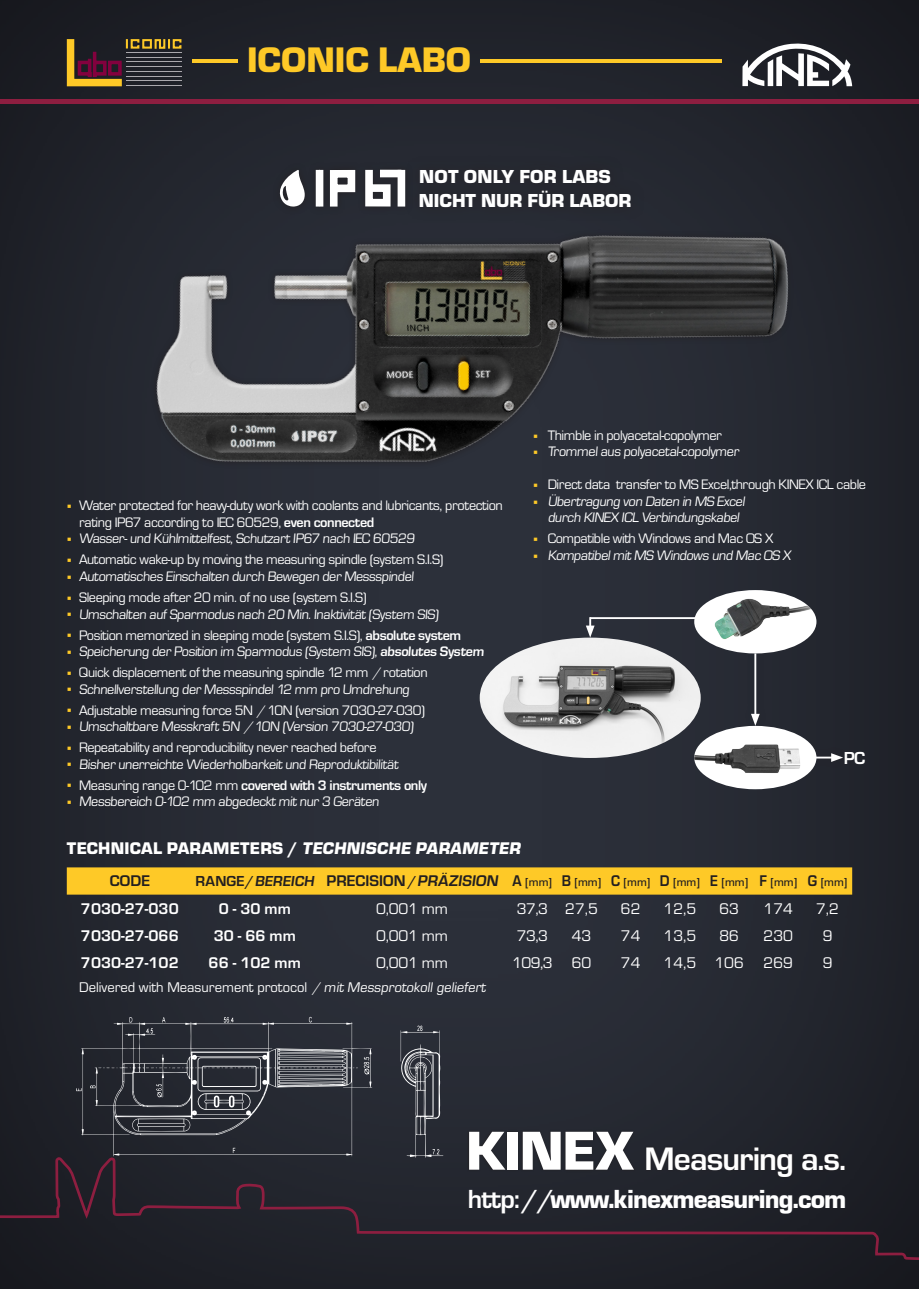
<style>
.page{position:relative;width:919px;height:1289px;background:#fff}
.page>*{position:absolute;margin:0;border:0;box-sizing:border-box;transform-origin:0 0}
.t1{font:900 36.75px "Eurostile TOT";color:#fec927}
.t2{font:700 33.6px "Eurostile TOT";letter-spacing:-.03em;color:#fff}
.t3{font:900 27.15px "Eurostile TOT";letter-spacing:-.03em;color:#fff}
.t4{font:900 19.5px "Eurostile TOT";color:#fff}
.t5{font:700 18px "Eurostile TOT";color:#fff}
.t6{font:900 17.55px "Eurostile TOT";letter-spacing:.015em;color:#fff}
.t7{font:16.05px "Eurostile TOT";color:#fff}
.t8{font:700 16.05px "Eurostile TOT";color:#fff}
.t9{font:700 16.05px "Eurostile TOT";letter-spacing:.005em;color:#231f20}
.t10{font:700 15px "Eurostile TOT";letter-spacing:.015em;color:#231f20}
.t11{font:14.55px "Eurostile TOT";color:#fff}
.t12{font:14.25px/16.5px "Eurostile TOT";letter-spacing:-.03em;color:#fff}
.t13{font:700 14.25px "Eurostile TOT";letter-spacing:-.03em;color:#fff}
.t14{font:14.25px "Arial";color:#fec927}
.t15{font:500 12px "Eurostile TOT";color:#231f20}
.s1{font-weight:700}
.s2{font-weight:400}
.s3{font-size:15px}
.s4{font-weight:700;font-size:16.05px}
.s5{font-weight:900;font-size:56.85px}
</style>
<div class="page">
<div style="left:0;top:0;width:918px;height:1288px;background:#242730"></div>
<svg style="left:742px;top:41px;width:110px;height:45px"></svg>
<hr style="left:0;top:100px;width:918px;height:4px;background:#8d1e40">
<svg style="left:0;top:1142px;width:918px;height:129px"></svg>
<div style="left:467px;top:1129px;width:379px;height:49px;background:#23232a"></div>
<div style="left:142px;top:39px;width:10px;height:10px;border:2px solid #fec927"></div>
<svg style="left:67px;top:39px;width:73px;height:47px"></svg>
<svg style="left:153px;top:39px;width:28px;height:10px"></svg>
<hr style="left:126px;top:71px;width:55px;height:1px;background:#aaa8ad">
<hr style="left:126px;top:61px;width:55px;height:1px;background:#aaa8ad">
<hr style="left:126px;top:66px;width:55px;height:1px;background:#aaa8ad">
<hr style="left:126px;top:52px;width:55px;height:1px;background:#aaa8ad">
<hr style="left:126px;top:57px;width:55px;height:1px;background:#aaa8ad">
<hr style="left:126px;top:85px;width:55px;height:1px;background:#aaa8ad">
<hr style="left:126px;top:76px;width:55px;height:1px;background:#aaa8ad">
<hr style="left:126px;top:80px;width:55px;height:1px;background:#aaa8ad">
<hr style="left:192px;top:59px;width:46px;height:3px;background:#fec927">
<hr style="left:480px;top:59px;width:241px;height:3px;background:#fec927">
<img style="left:156px;top:235px;width:632px;height:227px">
<div style="left:67px;top:867px;width:785px;height:27px;background:#fec927"></div>
<svg style="left:400px;top:1025px;width:43px;height:132px"></svg>
<svg style="left:76px;top:1016px;width:296px;height:140px"></svg>
<img style="left:479px;top:637px;width:221px;height:121px">
<hr style="left:808px;top:756px;width:26px;height:2px;background:#fff">
<svg style="left:831px;top:753px;width:12px;height:9px"></svg>
<hr style="left:754px;top:653px;width:2px;height:64px;background:#fff">
<svg style="left:751px;top:713px;width:8px;height:13px"></svg>
<hr style="left:590px;top:617px;width:106px;height:2px;background:#fff">
<img style="left:694px;top:590px;width:122px;height:63px">
<img style="left:694px;top:726px;width:122px;height:63px">
<svg style="left:585px;top:617px;width:9px;height:20px"></svg>
<div style="left:272px;top:162px;width:141px;height:53px;background:#231f20;opacity:.75"></div>
<div style="left:316px;top:170px;width:7px;height:36px;background:#fff"></div>
<div style="left:397px;top:170px;width:8px;height:36px;background:#fff"></div>
<div style="left:380px;top:170px;width:21px;height:7px;background:#fff"></div>
<svg style="left:326px;top:170px;width:68px;height:36px"></svg>
<svg style="left:279px;top:169px;width:26px;height:37px"></svg>
<div style="left:405px;top:154px;width:240px;height:68px;background:#262830"></div>
<h1 class="t1" style="left:247px;top:40px;width:225px">ICONIC LABO</h1>
<p class="t4" style="left:419px;top:165px;width:193px">NOT ONLY FOR LABS</p>
<p class="t4" style="left:419px;top:189px;width:214px">NICHT NUR FÜR LABOR</p>
<p class="t14" style="left:67px;top:496px;width:7px">▪</p>
<p class="t14" style="left:67px;top:529px;width:7px">▪</p>
<p class="t14" style="left:67px;top:550px;width:7px">▪</p>
<p class="t14" style="left:67px;top:566px;width:7px">▪</p>
<p class="t14" style="left:67px;top:587px;width:7px">▪</p>
<p class="t14" style="left:67px;top:604px;width:7px">▪</p>
<p class="t14" style="left:67px;top:625px;width:7px">▪</p>
<p class="t14" style="left:67px;top:641px;width:7px">▪</p>
<p class="t14" style="left:67px;top:662px;width:7px">▪</p>
<p class="t14" style="left:67px;top:679px;width:7px">▪</p>
<p class="t14" style="left:67px;top:700px;width:7px">▪</p>
<p class="t14" style="left:67px;top:716px;width:7px">▪</p>
<p class="t14" style="left:67px;top:737px;width:7px">▪</p>
<p class="t14" style="left:67px;top:754px;width:7px">▪</p>
<p class="t14" style="left:67px;top:775px;width:7px">▪</p>
<p class="t14" style="left:67px;top:791px;width:7px">▪</p>
<p class="t12" style="left:79px;top:498px;width:425px">Water protected for heavy-duty work with coolants and lubricants, protection rating IP67 according to IEC 60529, <span class="s1">even connected</span></p>
<p class="t12" style="left:79px;top:531px;width:338px">Wasser- und Kühlmittelfest, Schutzart IP67 nach IEC 60529</p>
<p class="t12" style="left:79px;top:552px;width:366px">Automatic wake-up by moving the measuring spindle (system S.I.S)</p>
<p class="t12" style="left:79px;top:568px;width:337px">Automatisches Einschalten durch Bewegen der Messspindel</p>
<p class="t12" style="left:79px;top:589px;width:289px">Sleeping mode after 20 min. of no use (system S.I.S)</p>
<p class="t12" style="left:79px;top:606px;width:362px">Umschalten auf Sparmodus nach 20 Min. Inaktivität (System SIS)</p>
<p class="t12" style="left:79px;top:627px;width:383px">Position memorized in sleeping mode (system S.I.S), <span class="s1">absolute system</span></p>
<p class="t12" style="left:79px;top:643px;width:408px">Speicherung der Position im Sparmodus (System SIS), <span class="s1">absolutes System</span></p>
<p class="t12" style="left:79px;top:664px;width:350px">Quick displacement of the measuring spindle 12 mm / rotation</p>
<p class="t12" style="left:79px;top:681px;width:333px">Schnellverstellung der Messspindel 12 mm pro Umdrehung</p>
<p class="t12" style="left:79px;top:702px;width:347px">Adjustable measuring force 5N / 10N (version 7030-27-030)</p>
<p class="t12" style="left:79px;top:718px;width:337px">Umschaltbare Messkraft 5N / 10N (Version 7030-27-030)</p>
<p class="t12" style="left:79px;top:739px;width:299px">Repeatability and reproducibility never reached before</p>
<p class="t12" style="left:79px;top:756px;width:322px">Bisher unerreichte Wiederholbarkeit und Reproduktibilität</p>
<p class="t13" style="left:79px;top:777px;width:349px"><span class="s2">Measuring range 0-102 mm</span> covered with 3 instruments only</p>
<p class="t12" style="left:79px;top:793px;width:303px">Messbereich 0-102 mm abgedeckt mit nur 3 Geräten</p>
<p class="t14" style="left:533px;top:426px;width:7px">▪</p>
<p class="t14" style="left:533px;top:442px;width:7px">▪</p>
<p class="t14" style="left:533px;top:475px;width:7px">▪</p>
<p class="t14" style="left:533px;top:492px;width:7px">▪</p>
<p class="t14" style="left:533px;top:529px;width:7px">▪</p>
<p class="t14" style="left:533px;top:546px;width:7px">▪</p>
<p class="t12" style="left:547px;top:427px;width:176px">Thimble in polyacetal-copolymer</p>
<p class="t12" style="left:547px;top:443px;width:194px">Trommel aus polyacetal-copolymer</p>
<p class="t12" style="left:547px;top:476px;width:320px">Direct data transfer to MS Excel,through KINEX ICL cable</p>
<p class="t12" style="left:547px;top:493px;width:201px">Übertragung von Daten in MS Excel durch KINEX ICL Verbindungskabel</p>
<p class="t12" style="left:547px;top:530px;width:227px">Compatible with Windows and Mac OS X</p>
<p class="t12" style="left:547px;top:547px;width:247px">KompatibelmitMS Windows und Mac OS X</p>
<p class="t5" style="left:843px;top:747px;width:23px">PC</p>
<p class="t6" style="left:67px;top:838px;width:458px">TECHNICAL PARAMETERS / TECHNISCHE PARAMETER</p>
<p class="t9" style="left:110px;top:872px;width:42px">CODE</p>
<p class="t10" style="left:195px;top:872px;width:122px">RANGE/ BEREICH</p>
<p class="t9" style="left:326px;top:872px;width:175px">PRECISION<span class="s3">/</span>PRÄZISION</p>
<p class="t15" style="left:512px;top:875px;width:41px"><span class="s4">A</span> [mm]</p>
<p class="t15" style="left:561px;top:875px;width:41px"><span class="s4">B</span> [mm]</p>
<p class="t15" style="left:611px;top:875px;width:41px"><span class="s4">C</span> [mm]</p>
<p class="t15" style="left:659px;top:875px;width:42px"><span class="s4">D</span> [mm]</p>
<p class="t15" style="left:710px;top:875px;width:40px"><span class="s4">E</span> [mm]</p>
<p class="t15" style="left:759px;top:875px;width:39px"><span class="s4">F</span> [mm]</p>
<p class="t15" style="left:807px;top:875px;width:41px"><span class="s4">G</span> [mm]</p>
<p class="t8" style="left:81px;top:899px;width:99px">7030-27-030</p>
<p class="t8" style="left:219px;top:899px;width:74px">0 - 30 mm</p>
<p class="t7" style="left:376px;top:899px;width:73px">0,001 mm</p>
<p class="t7" style="left:516px;top:899px;width:33px">37,3</p>
<p class="t7" style="left:565px;top:899px;width:34px">27,5</p>
<p class="t7" style="left:621px;top:899px;width:21px">62</p>
<p class="t7" style="left:663px;top:899px;width:34px">12,5</p>
<p class="t7" style="left:719px;top:899px;width:21px">63</p>
<p class="t7" style="left:763px;top:899px;width:31px">174</p>
<p class="t7" style="left:816px;top:899px;width:24px">7,2</p>
<p class="t8" style="left:81px;top:926px;width:99px">7030-27-066</p>
<p class="t8" style="left:214px;top:926px;width:84px">30 - 66 mm</p>
<p class="t7" style="left:376px;top:926px;width:73px">0,001 mm</p>
<p class="t7" style="left:516px;top:926px;width:33px">73,3</p>
<p class="t7" style="left:571px;top:926px;width:21px">43</p>
<p class="t7" style="left:621px;top:926px;width:21px">74</p>
<p class="t7" style="left:663px;top:926px;width:34px">13,5</p>
<p class="t7" style="left:719px;top:926px;width:21px">86</p>
<p class="t7" style="left:763px;top:926px;width:31px">230</p>
<p class="t7" style="left:822px;top:926px;width:11px">9</p>
<p class="t8" style="left:81px;top:954px;width:99px">7030-27-102</p>
<p class="t8" style="left:209px;top:954px;width:94px">66 - 102 mm</p>
<p class="t7" style="left:376px;top:954px;width:73px">0,001 mm</p>
<p class="t7" style="left:512px;top:954px;width:42px">109,3</p>
<p class="t7" style="left:571px;top:954px;width:21px">60</p>
<p class="t7" style="left:621px;top:954px;width:21px">74</p>
<p class="t7" style="left:663px;top:954px;width:34px">14,5</p>
<p class="t7" style="left:714px;top:954px;width:31px">106</p>
<p class="t7" style="left:763px;top:954px;width:31px">269</p>
<p class="t7" style="left:822px;top:954px;width:11px">9</p>
<p class="t11" style="left:79px;top:979px;width:410px">Delivered with Measurement protocol / mit Messprotokoll geliefert</p>
<h2 class="t2" style="left:466px;top:1140px;width:382px"><span class="s5">KINEX</span> Measuring a.s.</h2>
<h3 class="t3" style="left:467px;top:1184px;width:380px"><span class="s1">http://</span>www.kinexmeasuring.com</h3>
</div>
